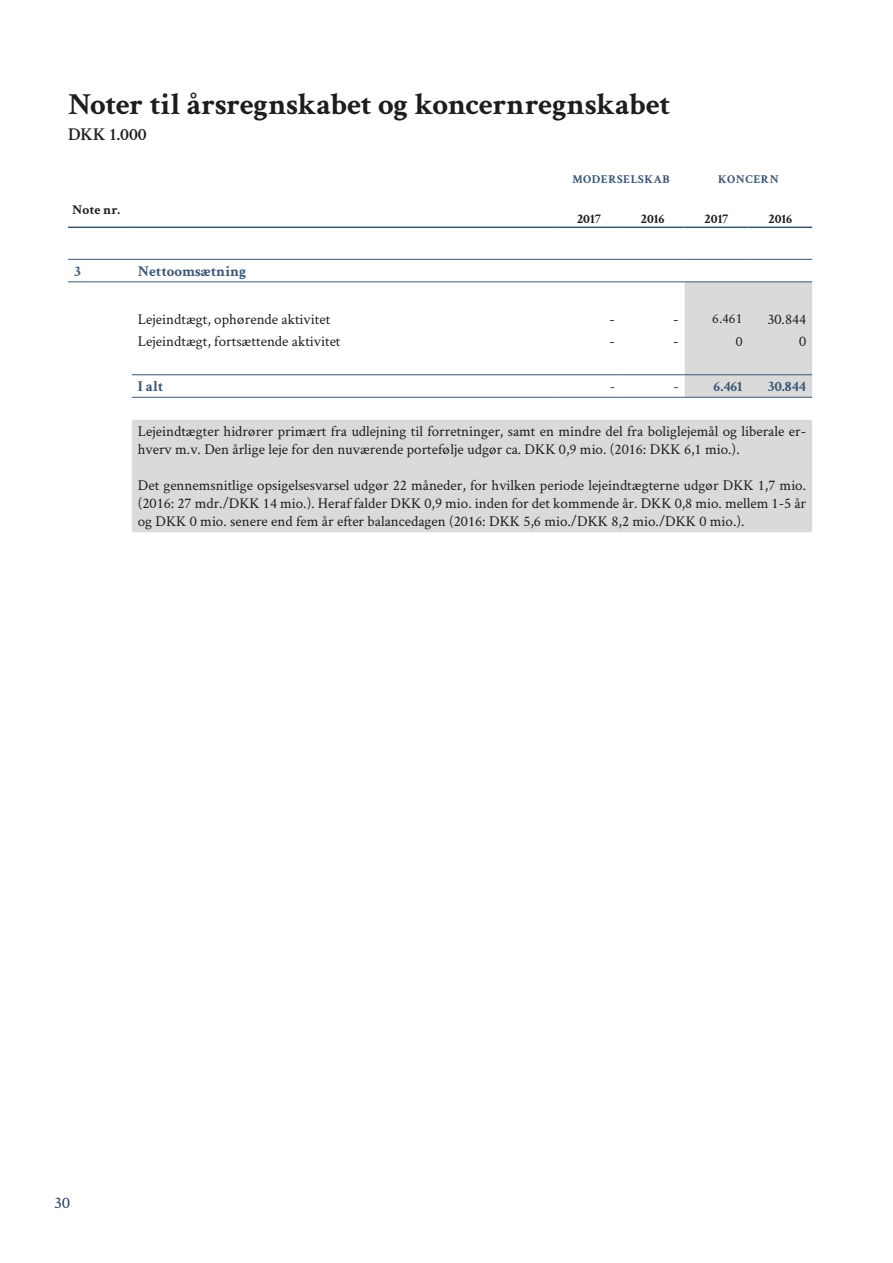
<style>
.page{position:relative;width:893px;height:1263px;background:#fff}
.page>*{position:absolute;margin:0;border:0;box-sizing:border-box;transform-origin:0 0}
.t1{font:700 30.75px "Crimson Text";letter-spacing:-.01em;color:#1d1d1b}
.t2{font:600 18px "Crimson Text";color:#1d1d1b}
.t3{font:16.5px "Crimson Text";color:#20315e}
.t4{font:15px/18px "Crimson Text";color:#1d1d1b}
.t5{font:700 15px "Crimson Text";color:#3a5676}
.t6{font:14.25px "Crimson Text";color:#1d1d1b}
.t7{font:700 13.5px "Crimson Text";color:#1d1d1b}
.t8{font:700 12px "Crimson Text";letter-spacing:.04em;color:#3a5676}
.s1{font-size:15px}
</style>
<div class="page">
<svg style="left:132px;top:282px;width:680px;height:250px;fill:#dadada"></svg>
<hr style="left:557px;top:227px;width:64px;height:1px;background:#3a5676">
<hr style="left:621px;top:227px;width:64px;height:1px;background:#3a5676">
<hr style="left:685px;top:227px;width:63px;height:1px;background:#3a5676">
<hr style="left:748px;top:227px;width:64px;height:1px;background:#3a5676">
<hr style="left:68px;top:227px;width:64px;height:1px;background:#3a5676">
<hr style="left:132px;top:227px;width:425px;height:1px;background:#3a5676">
<hr style="left:68px;top:259px;width:64px;height:1px;background:#3a5676">
<hr style="left:132px;top:259px;width:425px;height:1px;background:#3a5676">
<hr style="left:557px;top:259px;width:64px;height:1px;background:#3a5676">
<hr style="left:621px;top:259px;width:64px;height:1px;background:#3a5676">
<hr style="left:685px;top:259px;width:63px;height:1px;background:#3a5676">
<hr style="left:748px;top:259px;width:64px;height:1px;background:#3a5676">
<hr style="left:68px;top:281px;width:64px;height:1px;background:#3a5676">
<hr style="left:132px;top:281px;width:425px;height:1px;background:#3a5676">
<hr style="left:557px;top:281px;width:64px;height:1px;background:#3a5676">
<hr style="left:621px;top:281px;width:64px;height:1px;background:#3a5676">
<hr style="left:685px;top:281px;width:63px;height:1px;background:#3a5676">
<hr style="left:748px;top:281px;width:64px;height:1px;background:#3a5676">
<hr style="left:132px;top:374px;width:425px;height:1px;background:#3a5676">
<hr style="left:557px;top:374px;width:64px;height:1px;background:#3a5676">
<hr style="left:621px;top:374px;width:64px;height:1px;background:#3a5676">
<hr style="left:685px;top:374px;width:63px;height:1px;background:#3a5676">
<hr style="left:748px;top:374px;width:64px;height:1px;background:#3a5676">
<hr style="left:132px;top:397px;width:425px;height:1px;background:#3a5676">
<hr style="left:557px;top:397px;width:64px;height:1px;background:#3a5676">
<hr style="left:621px;top:397px;width:64px;height:1px;background:#3a5676">
<hr style="left:685px;top:397px;width:63px;height:1px;background:#3a5676">
<hr style="left:748px;top:397px;width:64px;height:1px;background:#3a5676">
<h1 class="t1" style="left:68px;top:85px;width:604px">Noter til årsregnskabet og koncernregnskabet</h1>
<p class="t2" style="left:68px;top:121px;width:80px">DKK 1.000</p>
<p class="t7" style="left:72px;top:201px;width:49px">Note nr.</p>
<p class="t8" style="left:572px;top:172px;width:99px">MODERSELSKAB</p>
<p class="t8" style="left:718px;top:172px;width:62px">KONCERN</p>
<p class="t7" style="left:577px;top:210px;width:25px">2017</p>
<p class="t7" style="left:641px;top:210px;width:25px">2016</p>
<p class="t7" style="left:705px;top:210px;width:25px">2017</p>
<p class="t7" style="left:768px;top:210px;width:25px">2016</p>
<p class="t5" style="left:74px;top:262px;width:8px">3</p>
<p class="t5" style="left:138px;top:262px;width:110px">Nettoomsætning</p>
<p class="t4" style="left:138px;top:309px;width:194px">Lejeindtægt, ophørende aktivitet</p>
<p class="t4" style="left:609px;top:309px;width:7px">-</p>
<p class="t6" style="left:673px;top:309px;width:71px"><span class="s1">-</span> 6.461</p>
<p class="t4" style="left:767px;top:309px;width:40px">30.844</p>
<p class="t4" style="left:138px;top:332px;width:204px">Lejeindtægt, fortsættende aktivitet</p>
<p class="t4" style="left:609px;top:332px;width:7px">-</p>
<p class="t4" style="left:673px;top:332px;width:7px">-</p>
<p class="t6" style="left:736px;top:332px;width:8px">0</p>
<p class="t4" style="left:799px;top:332px;width:9px">0</p>
<p class="t5" style="left:138px;top:377px;width:27px">I alt</p>
<p class="t5" style="left:610px;top:377px;width:6px">-</p>
<p class="t5" style="left:674px;top:377px;width:70px">- 6.461</p>
<p class="t5" style="left:768px;top:377px;width:40px">30.844</p>
<p class="t4" style="left:138px;top:422px;width:670px">Lejeindtægter hidrører primært fra udlejning til forretninger, samt en mindre del fra boliglejemål og liberale er&shy;hverv m.v. Den årlige leje for den nuværende portefølje udgør ca. DKK 0,9 mio. (2016: DKK 6,1 mio.).</p>
<p class="t4" style="left:138px;top:476px;width:670px;text-align:justify">Det gennemsnitlige opsigelsesvarsel udgør 22 måneder, for hvilken periode lejeindtægterne udgør DKK 1,7 mio. (2016: 27 mdr./DKK 14 mio.). Heraf falder DKK 0,9 mio. inden for det kommende år. DKK 0,8 mio. mellem 1-5 år og DKK 0 mio. senere end fem år efter balancedagen (2016: DKK 5,6 mio./DKK 8,2 mio./DKK 0 mio.).</p>
<p class="t3" style="left:54px;top:1191px;width:17px">30</p>
</div>
